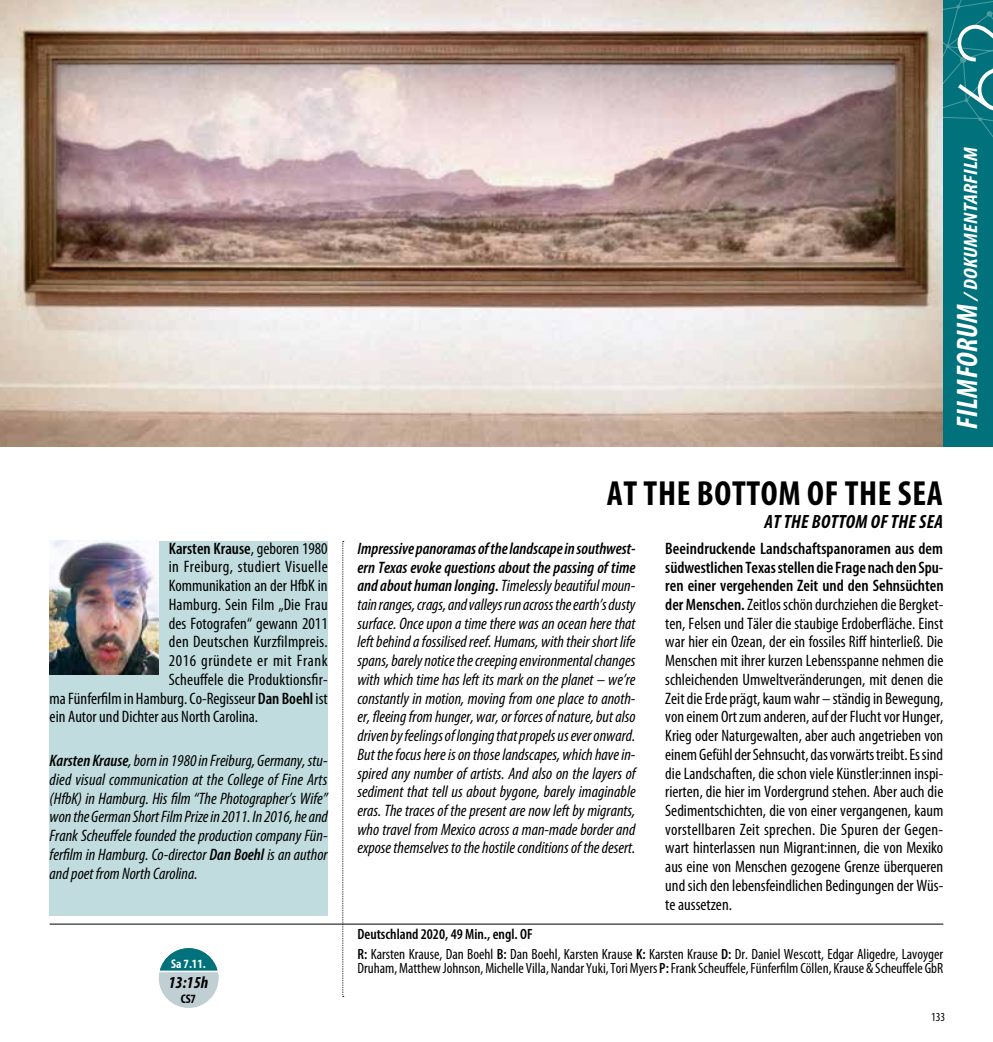
<style>
.page{position:relative;width:993px;height:1042px;background:#fff}
.page>*{position:absolute;margin:0;border:0;box-sizing:border-box;transform-origin:0 0}
.t1{font:700 condensed 35px "Myriad Pro";letter-spacing:.02em;color:#000}
.t2{font:italic 700 condensed 19.43px "Myriad Pro";letter-spacing:.015em;color:#fff;scale:1.13 1}
.t3{font:italic 700 condensed 19.25px "Myriad Pro";letter-spacing:.02em;color:#000}
.t4{font:italic 700 condensed 16.8px "Myriad Pro";color:#000}
.t5{font:italic condensed 16.62px/18.7px "Myriad Pro";color:#000;text-align:justify}
.t6{font:condensed 16.62px/18.7px "Myriad Pro";letter-spacing:.005em;color:#000;text-align:justify}
.t7{font:condensed 16.62px "Myriad Pro";letter-spacing:.025em;color:#000}
.t8{font:600 condensed 16.62px "Myriad Pro";color:#000}
.t9{font:condensed 16.62px "Myriad Pro";letter-spacing:.035em;color:#000}
.t10{font:condensed 14.88px/19.8px "Myriad Pro";color:#000}
.t11{font:700 condensed 12.6px "Myriad Pro";color:#fff}
.t12{font:700 condensed 12.6px "Myriad Pro";color:#000}
.t13{font:condensed 12.25px "Myriad Pro";color:#000}
.s1{font-weight:400}
.s2{font-weight:600}
.s3{font-size:29.75px}
</style>
<div class="page">
<hr style="left:50px;top:924px;width:893px;height:1px;background:#000">
<div style="left:50px;top:541px;width:277px;height:374px;background:#c0dcde"></div>
<svg style="left:342px;top:541px;width:2px;height:456px"></svg>
<svg style="left:159px;top:948px;width:59px;height:60px"></svg>
<img style="left:0;top:0;width:943px;height:446px">
<div style="left:943px;top:0;width:49px;height:446px;background:#01727b"></div>
<img style="left:50px;top:541px;width:109px;height:133px">
<svg style="left:943px;top:0;width:49px;height:136px"></svg>
<p class="t8" style="left:169px;top:538px;width:160px">Karsten Krause<span class="s1">, geboren 1980</span></p>
<p class="t7" style="left:169px;top:557px;width:160px">in Freiburg, studiert Visuelle</p>
<p class="t6" style="left:169px;top:576px;width:160px">Kommunikation an der HfbK in</p>
<p class="t6" style="left:169px;top:595px;width:160px">Hamburg. Sein Film „Die Frau</p>
<p class="t6" style="left:169px;top:613px;width:160px">des Fotografen“ gewann 2011</p>
<p class="t6" style="left:169px;top:632px;width:160px">den Deutschen Kurzfilmpreis.</p>
<p class="t9" style="left:169px;top:650px;width:160px">2016 gründete er mit Frank</p>
<p class="t6" style="left:169px;top:670px;width:160px">Scheuffele die Produktionsfir-</p>
<p class="t6" style="left:50px;top:688px;width:279px">ma Fünferfilm in Hamburg. Co-Regisseur <span class="s2">Dan Boehl</span> ist</p>
<p class="t6" style="left:50px;top:707px;width:210px">ein Autor und Dichter aus North Carolina.</p>
<p class="t5" style="left:50px;top:751px;width:280px"><span class="s2">Karsten Krause</span>, born in 1980 in Freiburg, Germany, stu&shy;died visual communication at the College of Fine Arts (HfbK) in Hamburg. His film “The Photographer’s Wife” won the German Short Film Prize in 2011. In 2016, he and Frank Scheuffele founded the production company Fün&shy;ferfilm in Hamburg. Co-director <span class="s2">Dan Boehl</span> is an author and poet from North Carolina.</p>
<p class="t11" style="left:171px;top:955px;width:36px">Sa 7.11.</p>
<p class="t4" style="left:168px;top:972px;width:42px">13:15h</p>
<p class="t12" style="left:181px;top:990px;width:17px">CS7</p>
<p class="t11" style="left:176px;top:955px;width:14px">o 4</p>
<p class="t4" style="left:175px;top:972px;width:9px">7</p>
<p class="t12" style="left:190px;top:990px;width:7px">2</p>
<p class="t2" style="left:958px;top:429px;width:251px;rotate:-90deg"><span class="s3">FILMFORUM</span> /DOKUMENTARFILM</p>
<h1 class="t1" style="left:606px;top:472px;width:337px">AT THE BOTTOM OF THE SEA</h1>
<p class="t3" style="left:764px;top:510px;width:180px">AT THE BOTTOM OF THE SEA</p>
<p class="t5" style="left:357px;top:539px;width:279px"><span class="s2">Impressive panoramas of the landscape in southwest&shy;ern Texas evoke questions about the passing of time and about human longing.</span> Timelessly beautiful moun&shy;tain ranges, crags, and valleys run across the earth’s dusty surface. Once upon a time there was an ocean here that left behind a fossilised reef. Humans, with their short life spans, barely notice the creeping environmental changes with which time has left its mark on the planet – we’re constantly in motion, moving from one place to anoth&shy;er, fleeing from hunger, war, or forces of nature, but also driven by feelings of longing that propels us ever onward.<br>But the focus here is on those landscapes, which have in&shy;spired any number of artists. And also on the layers of sediment that tell us about bygone, barely imaginable eras. The traces of the present are now left by migrants, who travel from Mexico across a man-made border and expose themselves to the hostile conditions of the desert.</p>
<p class="t6" style="left:665px;top:539px;width:280px"><span class="s2">Beeindruckende Landschaftspanoramen aus dem südwestlichen Texas stellen die Frage nach den Spu&shy;ren einer vergehenden Zeit und den Sehnsüchten der Menschen.</span> Zeitlos schön durchziehen die Bergket&shy;ten, Felsen und Täler die staubige Erdoberfläche. Einst war hier ein Ozean, der ein fossiles Riff hinterließ. Die Menschen mit ihrer kurzen Lebensspanne nehmen die schleichenden Umweltveränderungen, mit denen die Zeit die Erde prägt, kaum wahr – ständig in Bewegung, von einem Ort zum anderen, auf der Flucht vor Hunger, Krieg oder Naturgewalten, aber auch angetrieben von einem Gefühl der Sehnsucht, das vorwärts treibt. Es sind die Landschaften, die schon viele Künstler:innen inspi&shy;rierten, die hier im Vordergrund stehen. Aber auch die Sedimentschichten, die von einer vergangenen, kaum vorstellbaren Zeit sprechen. Die Spuren der Gegen&shy;wart hinterlassen nun Migrant:innen, die von Mexiko aus eine von Menschen gezogene Grenze überqueren und sich den lebensfeindlichen Bedingungen der Wüs&shy;te aussetzen.</p>
<p class="t10" style="left:357px;top:924px;width:587px"><span class="s2">Deutschland 2020, 49 Min., engl. OF<br>R:</span> Karsten Krause, Dan Boehl <span class="s2">B:</span> Dan Boehl, Karsten Krause <span class="s2">K:</span> Karsten Krause <span class="s2">D:</span> Dr. Daniel Wescott, Edgar Aligedre, Lavoyger</p>
<p class="t10" style="left:357px;top:958px;width:587px">Druham, Matthew Johnson, Michelle Villa, Nandar Yuki, Tori Myers <span class="s2">P:</span> Frank Scheuffele, Fünferfilm Cöllen, Krause &amp; Scheuffele GbR</p>
<p class="t13" style="left:930px;top:1010px;width:16px">133</p>
</div>
